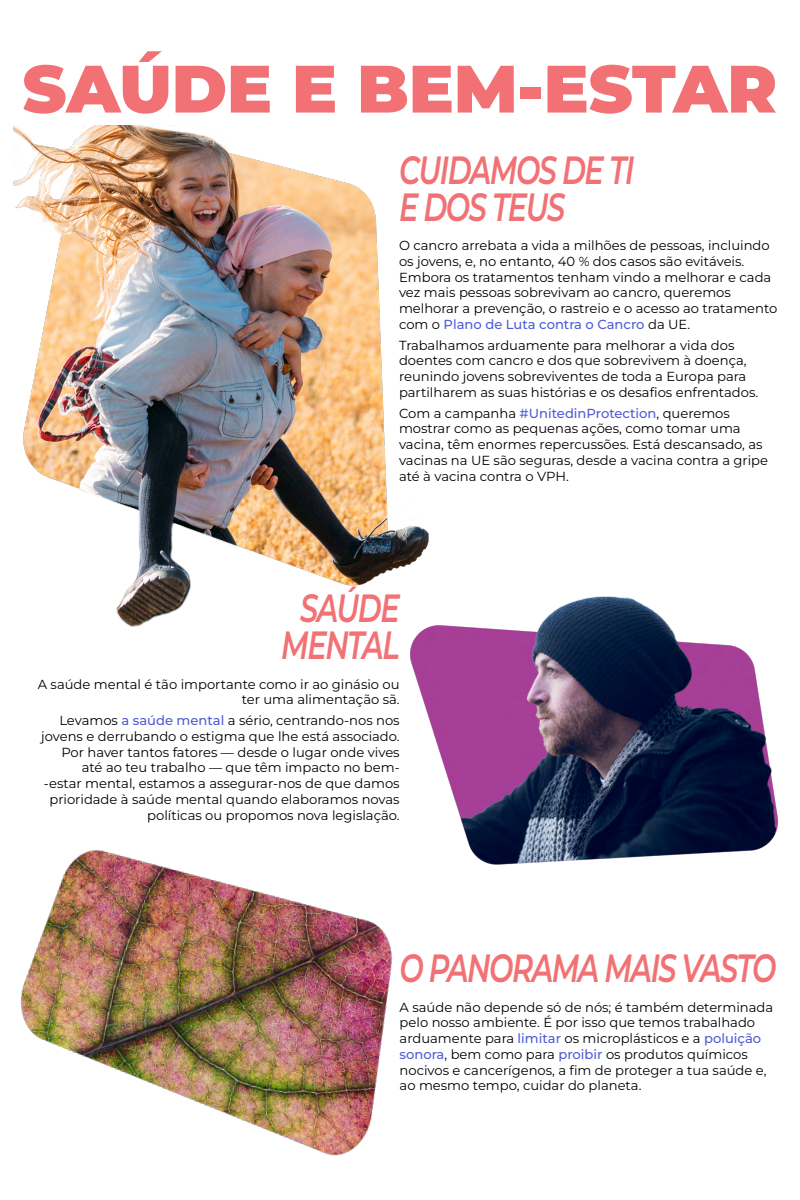
<style>
.page{position:relative;width:800px;height:1200px;background:#fff}
.page>*{position:absolute;margin:0;border:0;box-sizing:border-box;transform-origin:0 0}
.h2_3{font:900 66.88px "Montserrat";color:#f17174}
.h3_3{font:italic 600 39.38px/36.8px "Montserrat";letter-spacing:-.05em;color:#f17174;scale:.73 1}
.h3_3_r{font:italic 600 39.38px/36.8px "Montserrat";letter-spacing:-.05em;color:#f17174;text-align:center;scale:.73 1}
.p2{font:13.12px/15.8px "Montserrat";color:#000}
.p2_r{font:13.12px/15.8px "Montserrat";color:#000;text-align:right}
.s1{font-weight:500;color:#4f5cd6}
</style>
<div class="page">
<img style="left:20px;top:850px;width:373px;height:306px">
<img style="left:248px;top:596px;width:530px;height:315px">
<img style="left:14px;top:125px;width:417px;height:511px">
<h2 class="h2_3" style="left:22px;top:39px;width:756px">SAÚDE E BEM-ESTAR</h2>
<h3 class="h3_3" style="left:399px;top:150px;width:324px">CUIDAMOS DE TI<br>E DOS TEUS</h3>
<p class="p2" style="left:399px;top:237px;width:380px">O cancro arrebata a vida a milhões de pessoas, incluindo os jovens, e, no entanto, 40 % dos casos são evitáveis.<br>Embora os tratamentos tenham vindo a melhorar e cada vez mais pessoas sobrevivam ao cancro, queremos melhorar a prevenção, o rastreio e o acesso ao tratamento com o <span class="s1">Plano de Luta contra o Cancro</span> da UE.</p>
<p class="p2" style="left:399px;top:337px;width:361px">Trabalhamos arduamente para melhorar a vida dos doentes com cancro e dos que sobrevivem à doença, reunindo jovens sobreviventes de toda a Europa para partilharem as suas histórias e os desafios enfrentados.</p>
<p class="p2" style="left:399px;top:405px;width:370px">Com a campanha <span class="s1">#UnitedinProtection</span>, queremos mostrar como as pequenas ações, como tomar uma vacina, têm enormes repercussões. Está descansado, as vacinas na UE são seguras, desde a vacina contra a gripe até à vacina contra o VPH.</p>
<h3 class="h3_3_r" style="left:281px;top:588px;width:164px">SAÚDE<br>MENTAL</h3>
<p class="p2_r" style="left:38px;top:676px;width:363px">A saúde mental é tão importante como ir ao ginásio ou ter uma alimentação sã.</p>
<p class="p2_r" style="left:41px;top:712px;width:360px">Levamos <span class="s1">a saúde mental</span> a sério, centrando-nos nos jovens e derrubando o estigma que lhe está associado.<br>Por haver tantos fatores — desde o lugar onde vives até ao teu trabalho — que têm impacto no bem--estar mental, estamos a assegurar-nos de que damos prioridade à saúde mental quando elaboramos novas políticas ou propomos nova legislação.</p>
<h3 class="h3_3" style="left:400px;top:948px;width:518px">O PANORAMA MAIS VASTO</h3>
<p class="p2" style="left:400px;top:998px;width:375px">A saúde não depende só de nós; é também determinada pelo nosso ambiente. É por isso que temos trabalhado arduamente para <span class="s1">limitar</span> os microplásticos e a <span class="s1">poluição sonora</span>, bem como para <span class="s1">proibir</span> os produtos químicos nocivos e cancerígenos, a fim de proteger a tua saúde e, ao mesmo tempo, cuidar do planeta.</p>
</div>
